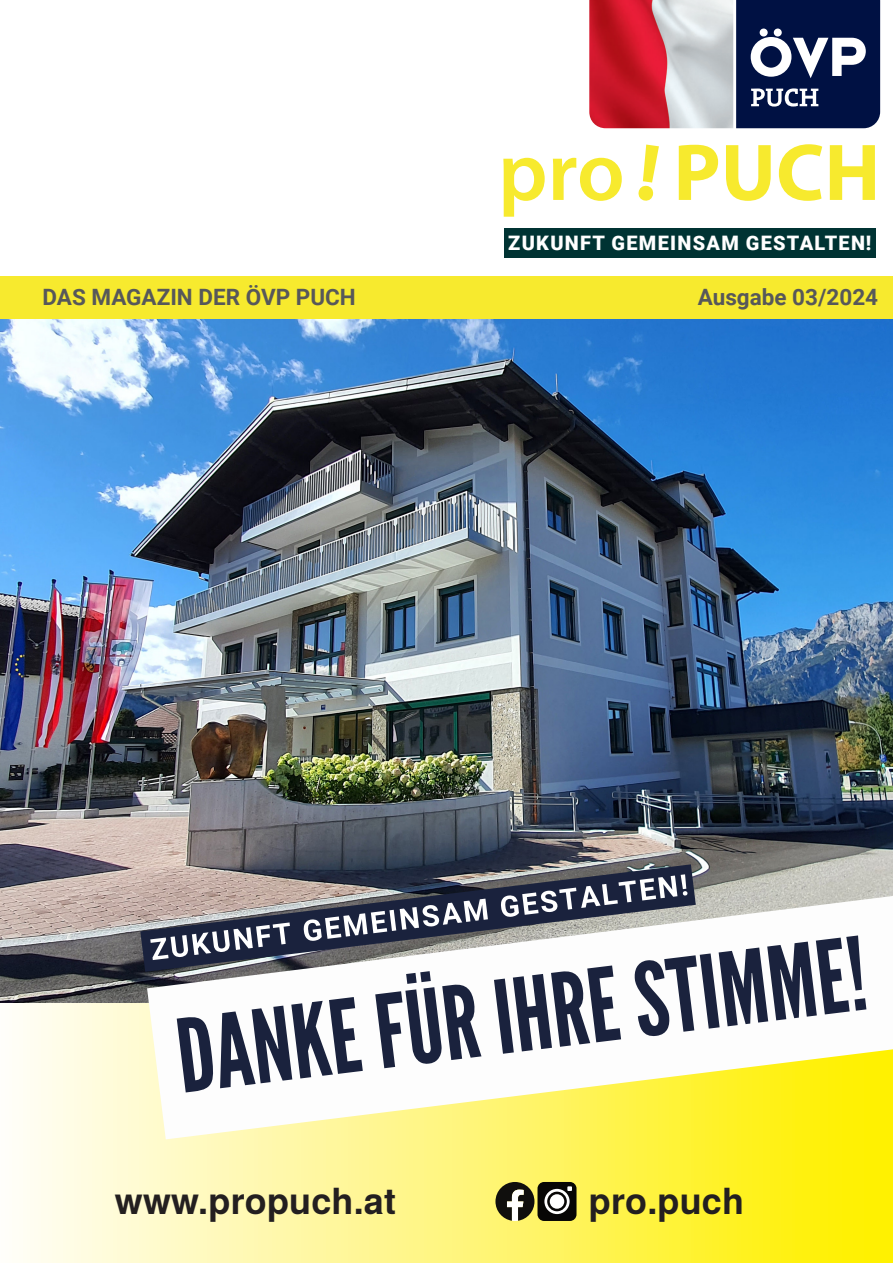
<style>
.page{position:relative;width:893px;height:1263px;background:#fff}
.page>*{position:absolute;margin:0;border:0;box-sizing:border-box;transform-origin:0 0}
.t1{font:700 36px "Te X Gyre Heros";letter-spacing:.005em;color:#231f20}
.t2{font:700 22.5px "Roboto";color:#57585a}
.t3{font:900 19.95px "Roboto";letter-spacing:.065em;color:#fff}
</style>
<div class="page">
<img style="left:589px;top:0;width:144px;height:128px">
<svg style="left:736px;top:0;width:144px;height:128px;background:#2b3962"></svg>
<img style="left:0;top:319px;width:893px;height:684px">
<div style="left:0;top:276px;width:893px;height:43px;background:#f7ea2e"></div>
<svg style="left:503px;top:158px;width:42px;height:59px"></svg>
<svg style="left:553px;top:158px;width:69px;height:43px"></svg>
<svg style="left:638px;top:145px;width:21px;height:56px"></svg>
<svg style="left:679px;top:145px;width:39px;height:55px"></svg>
<svg style="left:726px;top:145px;width:45px;height:56px"></svg>
<svg style="left:779px;top:144px;width:43px;height:57px"></svg>
<svg style="left:830px;top:145px;width:45px;height:55px"></svg>
<div style="left:504px;top:228px;width:371px;height:29px;background:#033"></div>
<div style="left:0;top:1003px;width:893px;height:260px;background:linear-gradient(to right,#fffdfc,#ffef00)"></div>
<svg style="left:147px;top:879px;width:746px;height:260px"></svg>
<svg style="left:140px;top:864px;width:556px;height:108px"></svg>
<svg style="left:150px;top:922px;width:140px;height:38px"></svg>
<svg style="left:304px;top:899px;width:184px;height:42px"></svg>
<svg style="left:501px;top:874px;width:186px;height:43px"></svg>
<svg style="left:177px;top:1016px;width:37px;height:76px"></svg>
<svg style="left:220px;top:997px;width:143px;height:91px"></svg>
<svg style="left:375px;top:971px;width:106px;height:97px"></svg>
<svg style="left:494px;top:965px;width:127px;height:89px"></svg>
<svg style="left:634px;top:935px;width:232px;height:102px"></svg>
<svg style="left:495px;top:1182px;width:81px;height:39px"></svg>
<p class="t3" style="left:508px;top:229px;width:365px">ZUKUNFT GEMEINSAM GESTALTEN!</p>
<p class="t2" style="left:43px;top:281px;width:315px">DAS MAGAZIN DER ÖVP PUCH</p>
<p class="t2" style="left:698px;top:281px;width:182px">Ausgabe 03/2024</p>
<p class="t1" style="left:115px;top:1174px;width:283px">www.propuch.at</p>
<p class="t1" style="left:589px;top:1174px;width:157px">pro.puch</p>
</div>
